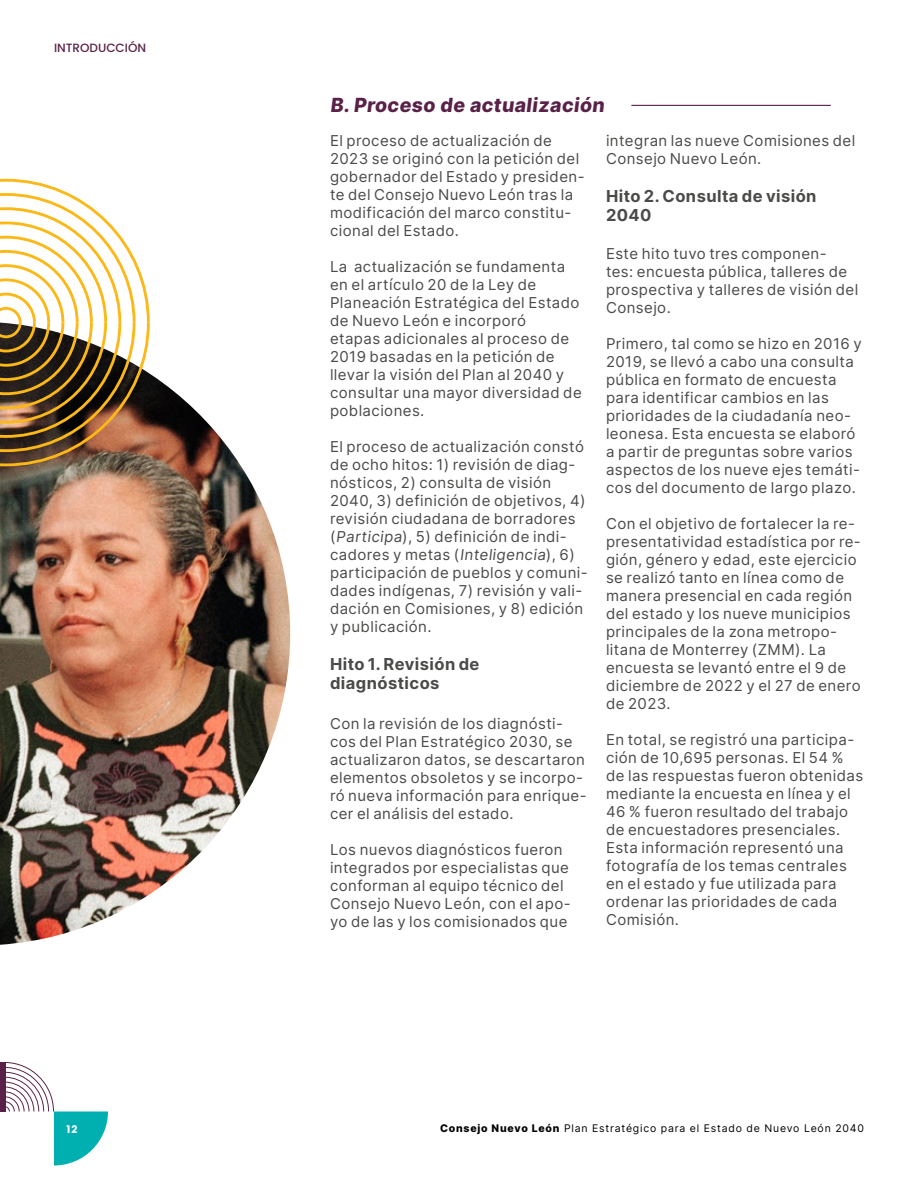
<style>
.page{position:relative;width:918px;height:1188px;background:#fff}
.page>*{position:absolute;margin:0;border:0;box-sizing:border-box;transform-origin:0 0}
.t1{font:800 19.5px "Inter";color:#592147}
.t2{font:700 16.5px/19.5px "Inter";letter-spacing:.025em;color:#4a4a49}
.t3{font:15px/18px "Inter";letter-spacing:.03em;color:#4a4a49}
.t4{font:500 12px "Poppins";color:#592147}
.t5{font:10.5px "Inter";letter-spacing:.075em;color:#000}
.t6{font:700 10.5px "Poppins";color:#fff}
.s1{font-weight:800}
</style>
<div class="page">
<svg style="left:6px;top:1062px;width:102px;height:104px"></svg>
<div style="left:0;top:1062px;width:6px;height:50px;background:#592147"></div>
<hr style="left:631px;top:105px;width:200px;height:1px;background:#592147">
<img style="left:0;top:374px;width:290px;height:571px">
<svg style="left:0;top:179px;width:150px;height:287px"></svg>
<p class="t4" style="left:54px;top:40px;width:94px">INTRODUCCIÓN</p>
<h1 class="t1" style="left:330px;top:91px;width:279px">B.Proceso de actualización</h1>
<p class="t3" style="left:330px;top:131px;width:256px">El proceso de actualización de<br>2023 se originó con la petición del gobernador del Estado y presiden&shy;te del Consejo Nuevo León tras la modificación del marco constitu&shy;cional del Estado.</p>
<p class="t3" style="left:330px;top:257px;width:253px">La actualización se fundamenta en el artículo 20 de la Ley de<br>Planeación Estratégica del Estado de Nuevo León e incorporó<br>etapas adicionales al proceso de<br>2019 basadas en la petición de llevar la visión del Plan al 2040 y consultar una mayor diversidad de poblaciones.</p>
<p class="t3" style="left:330px;top:437px;width:259px">El proceso de actualización constó de ocho hitos: 1) revisión de diag&shy;nósticos, 2) consulta de visión 2040, 3) definición de objetivos, 4) revisión ciudadana de borradores (Participa), 5) definición de indi&shy;cadores y metas (Inteligencia), 6) participación de pueblos y comuni&shy;dades indígenas, 7) revisión y vali&shy;dación en Comisiones, y 8) edición y publicación.</p>
<p class="t2" style="left:330px;top:654px;width:151px">Hito 1. Revisión de diagnósticos</p>
<p class="t3" style="left:330px;top:714px;width:258px">Con la revisión de los diagnósti&shy;cos del Plan Estratégico 2030, se actualizaron datos, se descartaron elementos obsoletos y se incorpo&shy;ró nueva información para enrique&shy;cer el análisis del estado.</p>
<p class="t3" style="left:330px;top:840px;width:242px">Los nuevos diagnósticos fueron integrados por especialistas que conforman al equipo técnico del<br>Consejo Nuevo León, con el apo&shy;yo de las y los comisionados que</p>
<p class="t3" style="left:606px;top:131px;width:251px">integran las nueve Comisiones del<br>Consejo Nuevo León.</p>
<p class="t2" style="left:606px;top:186px;width:212px">Hito 2. Consulta de visión<br>2040</p>
<p class="t3" style="left:606px;top:244px;width:254px">Este hito tuvo tres componen-<br>tes: encuesta pública, talleres de prospectiva y talleres de visión del<br>Consejo.</p>
<p class="t3" style="left:606px;top:334px;width:257px">Primero, tal como se hizo en 2016 y 2019, se llevó a cabo una consulta pública en formato de encuesta para identificar cambios en las prioridades de la ciudadanía neo&shy;leonesa. Esta encuesta se elaboró a partir de preguntas sobre varios aspectos de los nueve ejes temáti&shy;cos del documento de largo plazo.</p>
<p class="t3" style="left:606px;top:514px;width:256px">Con el objetivo de fortalecer la re&shy;presentatividad estadística por re&shy;gión, género y edad, este ejercicio se realizó tanto en línea como de manera presencial en cada región del estado y los nueve municipios principales de la zona metropo&shy;litana de Monterrey (ZMM). La encuesta se levantó entre el 9 de diciembre de 2022 y el 27 de enero de 2023.</p>
<p class="t3" style="left:606px;top:730px;width:259px">En total, se registró una participa&shy;ción de 10,695 personas. El 54 % de las respuestas fueron obtenidas mediante la encuesta en línea y el<br>46 % fueron resultado del trabajo de encuestadores presenciales.<br>Esta información representó una fotografía de los temas centrales en el estado y fue utilizada para ordenar las prioridades de cada<br>Comisión.</p>
<p class="t6" style="left:67px;top:1123px;width:12px">12</p>
<p class="t5" style="left:440px;top:1121px;width:425px"><span class="s1">Consejo Nuevo León</span> Plan Estratégico para el Estado de Nuevo León 2040</p>
</div>
